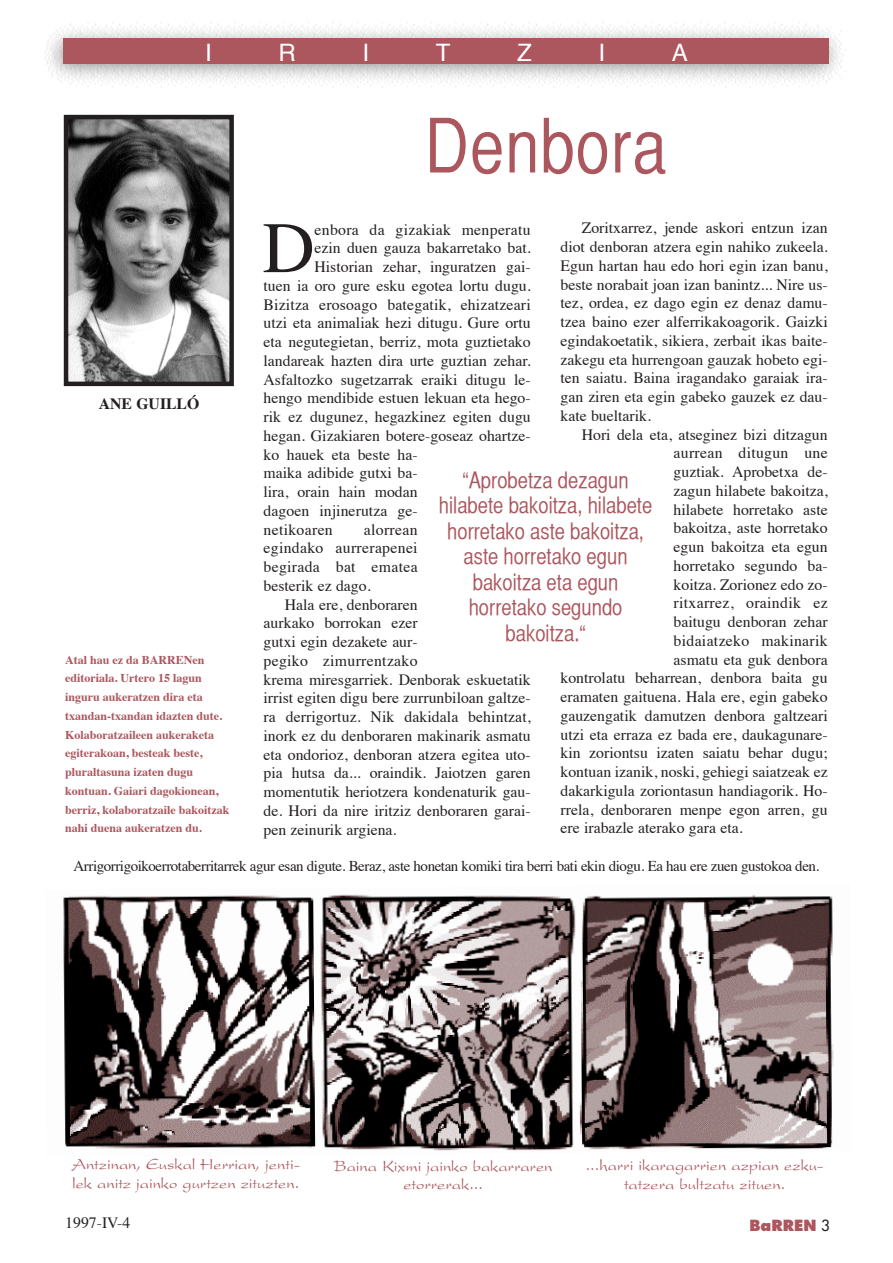
<style>
.page{position:relative;width:893px;height:1263px;background:#fff}
.page>*{position:absolute;margin:0;border:0;box-sizing:border-box;transform-origin:0 0}
.t1{font:75px "Helvetica CY Plain";letter-spacing:.015em;color:#ac565e}
.t2{font:72.3px "Times";color:#231f20}
.t3{font:24px "Helvetica";color:#fff}
.t4{font:22.5px/25.5px "Helvetica CY Plain";color:#ac565e;text-align:center}
.t5{font:16.5px/18.8px "Present";color:#ac565e;text-align:center}
.t6{font:15.75px/18.8px "Times";color:#231f20;text-align:justify}
.t7{font:15.75px "Times";letter-spacing:.02em;color:#231f20}
.t8{font:700 15.75px "Times";color:#231f20}
.t9{font:15px "Times";letter-spacing:-.03em;color:#231f20}
.t10{font:800 15px "Futura";color:#ac565e}
.t11{font:700 12px/18.8px "Times";color:#ac565e}
.s1{font-weight:400;color:#231f20}
</style>
<div class="page">
<img style="left:63px;top:894px;width:771px;height:257px">
<img style="left:69px;top:120px;width:160px;height:261px">
<div style="left:64px;top:115px;width:170px;height:271px;border:4px solid #231f20"></div>
<img style="left:44px;top:22px;width:802px;height:65px">
<div style="left:64px;top:38px;width:765px;height:26px;background:#ac565e"></div>
<h3 class="t3" style="left:205px;top:43px;width:8px">I</h3>
<h3 class="t3" style="left:278px;top:43px;width:19px">R</h3>
<h3 class="t3" style="left:362px;top:43px;width:8px">I</h3>
<h3 class="t3" style="left:436px;top:43px;width:16px">T</h3>
<h3 class="t3" style="left:517px;top:43px;width:16px">Z</h3>
<h3 class="t3" style="left:599px;top:43px;width:8px">I</h3>
<h3 class="t3" style="left:672px;top:43px;width:18px">A</h3>
<h1 class="t1" style="left:425px;top:118px;width:244px">Denbora</h1>
<p class="t6" style="left:560px;top:220px;width:269px;text-indent:21px">Zoritxarrez, jende askori entzun izan diot denboran atzera egin nahiko zukeela.<br>Egun hartan hau edo hori egin izan banu, beste norabait joan izan banintz... Nire us&shy;tez, ordea, ez dago egin ez denaz damu&shy;tzea baino ezer alferrikakoagorik. Gaizki egindakoetatik, sikiera, zerbait ikas baite&shy;zakegu eta hurrengoan gauzak hobeto egi&shy;ten saiatu. Baina iragandako garaiak ira&shy;gan ziren eta egin gabeko gauzek ez dau&shy;kate bueltarik.</p>
<p class="t6" style="left:582px;top:426px;width:247px">Hori dela eta, atseginez bizi ditzagun</p>
<p class="t7" style="left:674px;top:447px;width:156px">aurrean ditugun une</p>
<p class="t6" style="left:674px;top:464px;width:156px">guztiak. Aprobetxa de-</p>
<p class="t6" style="left:674px;top:483px;width:156px">zagun hilabete bakoitza,</p>
<p class="t6" style="left:674px;top:501px;width:156px">hilabete horretako aste</p>
<p class="t6" style="left:674px;top:520px;width:156px">bakoitza, aste horretako</p>
<p class="t6" style="left:674px;top:539px;width:156px">egun bakoitza eta egun</p>
<p class="t6" style="left:674px;top:558px;width:156px">horretako segundo ba-</p>
<p class="t6" style="left:674px;top:576px;width:156px">koitza. Zorionez edo zo-</p>
<p class="t7" style="left:674px;top:597px;width:156px">ritxarrez, oraindik ez</p>
<p class="t6" style="left:674px;top:614px;width:156px">baitugu denboran zehar</p>
<p class="t7" style="left:674px;top:634px;width:156px">bidaiatzeko makinarik</p>
<p class="t6" style="left:674px;top:651px;width:156px">asmatu eta guk denbora</p>
<p class="t6" style="left:560px;top:670px;width:269px">kontrolatu beharrean, denbora baita gu</p>
<p class="t6" style="left:560px;top:689px;width:269px">eramaten gaituena. Hala ere, egin gabeko</p>
<p class="t6" style="left:560px;top:708px;width:269px">gauzengatik damutzen denbora galtzeari</p>
<p class="t6" style="left:560px;top:726px;width:269px">utzi eta erraza ez bada ere, daukagunare-</p>
<p class="t6" style="left:560px;top:745px;width:269px">kin zoriontsu izaten saiatu behar dugu;</p>
<p class="t6" style="left:560px;top:764px;width:269px">kontuan izanik, noski, gehiegi saiatzeak ez</p>
<p class="t6" style="left:560px;top:783px;width:269px">dakarkigula zoriontasun handiagorik. Ho-</p>
<p class="t6" style="left:560px;top:801px;width:269px">rrela, denboraren menpe egon arren, gu</p>
<p class="t6" style="left:560px;top:820px;width:184px">ere irabazle aterako gara eta.</p>
<h2 class="t2" style="left:262px;top:218px;width:54px">D</h2>
<p class="t7" style="left:315px;top:223px;width:218px">enbora da gizakiak menperatu</p>
<p class="t6" style="left:315px;top:240px;width:218px">ezin duen gauza bakarretako bat.</p>
<p class="t6" style="left:315px;top:259px;width:218px">Historian zehar, inguratzen gai-</p>
<p class="t6" style="left:264px;top:278px;width:269px">tuen ia oro gure esku egotea lortu dugu.</p>
<p class="t6" style="left:264px;top:296px;width:269px">Bizitza erosoago bategatik, ehizatzeari</p>
<p class="t6" style="left:264px;top:315px;width:269px">utzi eta animaliak hezi ditugu. Gure ortu</p>
<p class="t6" style="left:264px;top:334px;width:269px">eta negutegietan, berriz, mota guztietako</p>
<p class="t6" style="left:264px;top:353px;width:269px">landareak hazten dira urte guztian zehar.</p>
<p class="t6" style="left:264px;top:371px;width:269px">Asfaltozko sugetzarrak eraiki ditugu le-</p>
<p class="t6" style="left:264px;top:390px;width:269px">hengo mendibide estuen lekuan eta hego-</p>
<p class="t6" style="left:264px;top:409px;width:269px">rik ez dugunez, hegazkinez egiten dugu</p>
<p class="t6" style="left:264px;top:428px;width:269px">hegan. Gizakiaren botere-goseaz ohartze-</p>
<p class="t6" style="left:264px;top:446px;width:156px">ko hauek eta beste ha-</p>
<p class="t6" style="left:264px;top:465px;width:156px">maika adibide gutxi ba-</p>
<p class="t6" style="left:264px;top:484px;width:156px">lira, orain hain modan</p>
<p class="t6" style="left:264px;top:503px;width:156px">dagoen injinerutza ge-</p>
<p class="t7" style="left:264px;top:523px;width:71px">netikoaren</p>
<p class="t8" style="left:99px;top:397px;width:102px">ANE GUILLÓ</p>
<h3 class="t4" style="left:439px;top:469px;width:215px">“Aprobetza dezagun hilabete bakoitza, hilabete horretako aste bakoitza, aste horretako egun bakoitza eta egun horretako segundo bakoitza.“</h3>
<p class="t6" style="left:264px;top:521px;width:156px;text-indent:100px">alorrean egindako aurrerapenei begirada bat ematea besterik ez dago.</p>
<p class="t6" style="left:264px;top:596px;width:269px;text-align:left;text-indent:21px">Hala ere, denboraren<br>aurkako borrokan ezer<br>gutxi egin dezakete aur-<br>pegiko zimurrentzako<br>krema miresgarriek. Denborak eskuetatik irrist egiten digu bere zurrunbiloan galtze&shy;ra derrigortuz. Nik dakidala behintzat, inork ez du denboraren makinarik asmatu eta ondorioz, denboran atzera egitea uto&shy;pia hutsa da... oraindik. Jaiotzen garen momentutik heriotzera kondenaturik gau&shy;de. Hori da nire iritziz denboraren garai&shy;pen zeinurik argiena.</p>
<p class="t11" style="left:65px;top:651px;width:166px">Atal hau ez da BARRENen editoriala. Urtero 15 lagun inguru aukeratzen dira eta txandan-txandan idazten dute.<br>Kolaboratzaileen aukeraketa egiterakoan, besteak beste, pluraltasuna izaten dugu kontuan. Gaiari dagokionean, berriz, kolaboratzaile bakoitzak nahi duena aukeratzen du.</p>
<p class="t9" style="left:74px;top:859px;width:747px">Arrigorrigoikoerrotaberritarrek agur esan digute. Beraz, aste honetan komiki tira berri bati ekin diogu. Ea hau ere zuen gustokoa den.</p>
<p class="t5" style="left:71px;top:1156px;width:230px;text-align:left">Antzinan, Euskal Herrian, jenti&shy;lek anitz jainko gurtzen zituzten.</p>
<p class="t5" style="left:334px;top:1158px;width:220px">Baina Kixmi jainko bakarraren etorrerak...</p>
<p class="t5" style="left:586px;top:1157px;width:239px">...harri ikaragarrien azpian ezku&shy;tatzera bultzatu zituen.</p>
<p class="t6" style="left:65px;top:1215px;width:67px">1997-IV-4</p>
<p class="t10" style="left:750px;top:1218px;width:82px">BaRREN <span class="s1">3</span></p>
</div>
